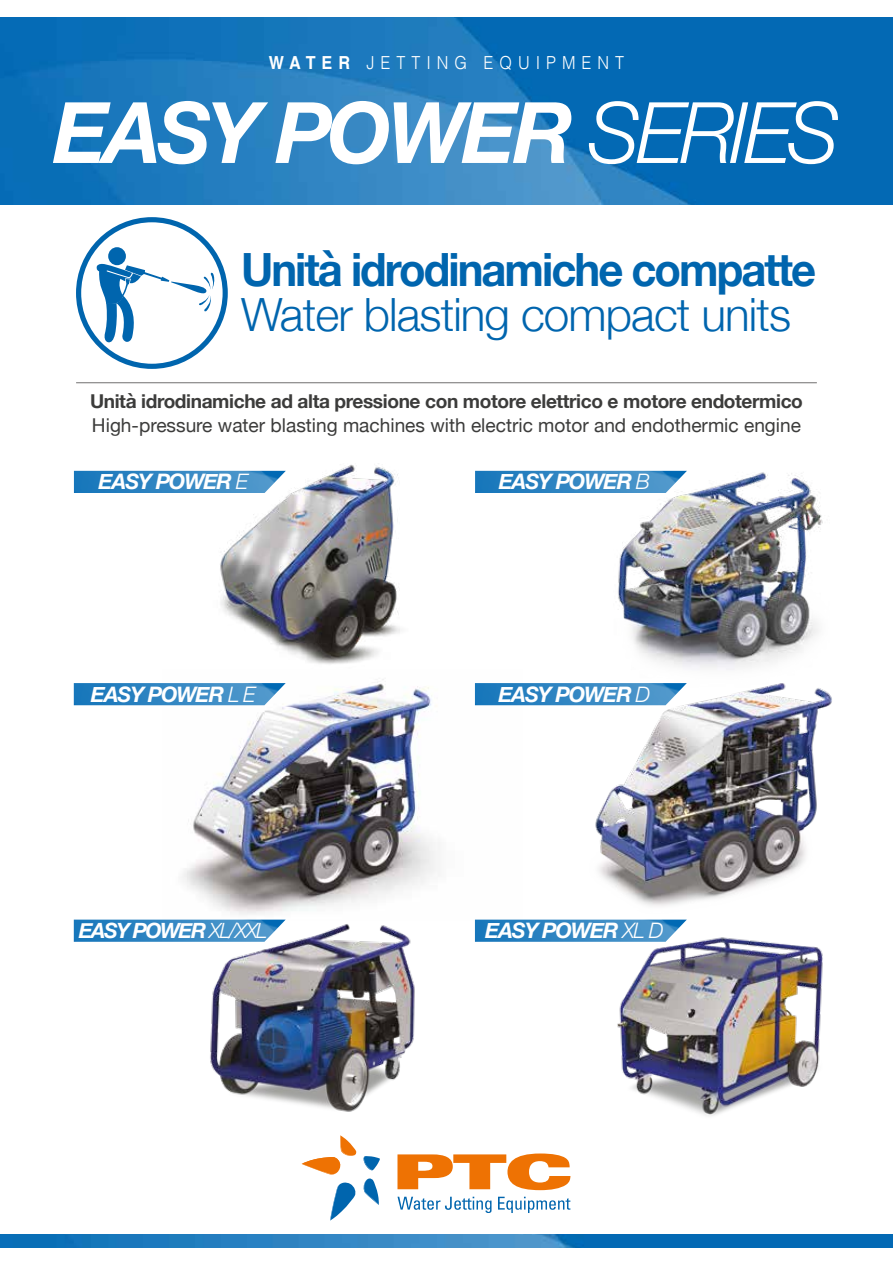
<style>
.page{position:relative;width:893px;height:1263px;background:#fff}
.page>*{position:absolute;margin:0;border:0;box-sizing:border-box;transform-origin:0 0}
.t1{font:italic 700 84.9px "Helvetica Neue";letter-spacing:-.05em;color:#fff}
.t2{font:700 45.9px "Helvetica Neue";letter-spacing:-.045em;color:#0065ae;scale:.95 1}
.t3{font:300 45.9px "Helvetica Neue";letter-spacing:-.02em;color:#0065ae}
.t4{font:italic 700 21.3px "Helvetica Neue";letter-spacing:-.05em;color:#fff}
.t5{font:italic 700 21px "Helvetica Neue";letter-spacing:-.07em;color:#fff}
.t6{font:19.05px "Helvetica Neue";color:#3c3c3b}
.t7{font:700 19.05px "Helvetica Neue";letter-spacing:-.02em;color:#3c3c3b}
.t8{font:300 18px "Helvetica";letter-spacing:.37em;color:#fff;scale:.9 1}
.s1{font-weight:700}
.s2{font-weight:300}
</style>
<div class="page">
<hr style="left:76px;top:382px;width:741px;height:1px;background:#706f6f">
<img style="left:0;top:1235px;width:893px;height:13px">
<svg style="left:397px;top:1153px;width:173px;height:37px"></svg>
<svg style="left:363px;top:1156px;width:17px;height:14px"></svg>
<svg style="left:363px;top:1178px;width:16px;height:27px"></svg>
<svg style="left:330px;top:1182px;width:26px;height:38px"></svg>
<svg style="left:302px;top:1141px;width:55px;height:34px"></svg>
<svg style="left:397px;top:1197px;width:173px;height:16px"></svg>
<div style="left:76px;top:217px;width:152px;height:152px;border:5px solid #0065ae;border-radius:50%"></div>
<div style="left:108px;top:247px;width:18px;height:18px;background:#0065ae;border-radius:50%"></div>
<svg style="left:96px;top:264px;width:120px;height:79px"></svg>
<img style="left:522px;top:693px;width:310px;height:213px">
<img style="left:202px;top:464px;width:198px;height:200px">
<img style="left:163px;top:679px;width:359px;height:242px">
<img style="left:210px;top:924px;width:205px;height:217px">
<img style="left:74px;top:471px;width:212px;height:22px">
<img style="left:74px;top:683px;width:212px;height:22px">
<img style="left:74px;top:919px;width:212px;height:23px">
<img style="left:475px;top:471px;width:123px;height:22px">
<img style="left:475px;top:683px;width:212px;height:22px">
<img style="left:475px;top:919px;width:212px;height:23px">
<img style="left:583px;top:933px;width:240px;height:183px">
<img style="left:598px;top:470px;width:230px;height:223px">
<img style="left:0;top:17px;width:893px;height:187px">
<p class="t8" style="left:269px;top:48px;width:396px"><span class="s1">WATER</span> JETTING EQUIPMENT</p>
<h1 class="t1" style="left:53px;top:66px;width:788px">EASY POWER <span class="s2">SERIES</span></h1>
<h2 class="t2" style="left:241px;top:233px;width:607px">Unità idrodinamiche compatte</h2>
<h2 class="t3" style="left:241px;top:277px;width:552px">Water blasting compact units</h2>
<p class="t7" style="left:90px;top:386px;width:714px">Unità idrodinamiche ad alta pressione con motore elettrico e motore endotermico</p>
<p class="t6" style="left:92px;top:412px;width:710px">High-pressure water blasting machines with electric motor and endothermic engine</p>
<p class="t4" style="left:99px;top:465px;width:151px">EASY POWER <span class="s2">E</span></p>
<p class="t4" style="left:499px;top:465px;width:153px">EASY POWER <span class="s2">B</span></p>
<p class="t4" style="left:91px;top:677px;width:166px">EASY POWER <span class="s2">L E</span></p>
<p class="t4" style="left:498px;top:677px;width:153px">EASY POWER <span class="s2">D</span></p>
<p class="t5" style="left:79px;top:914px;width:190px">EASY POWER <span class="s2">XL/XXL</span></p>
<p class="t4" style="left:485px;top:914px;width:180px">EASY POWER <span class="s2">XL D</span></p>
</div>
